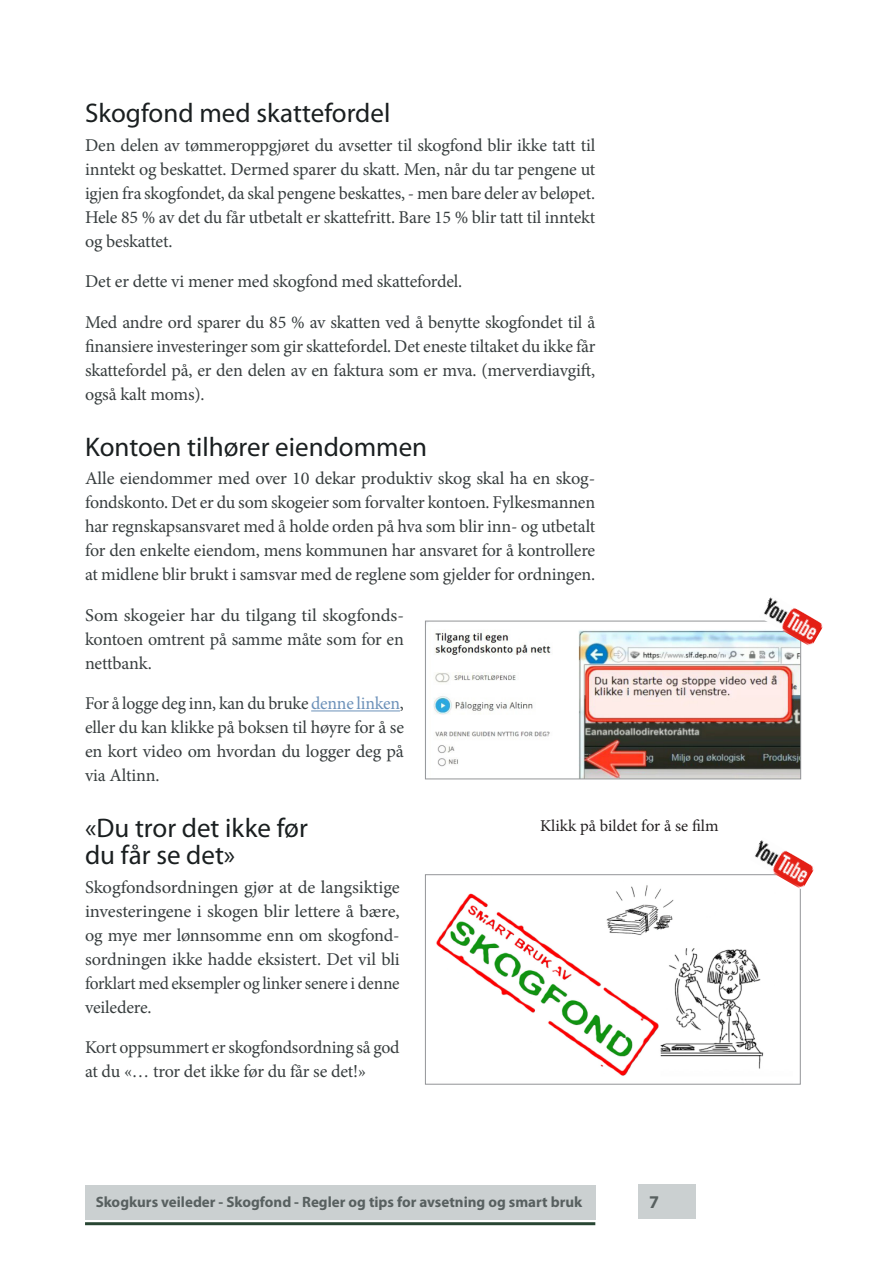
<style>
.page{position:relative;width:893px;height:1263px;background:#fff}
.page>*{position:absolute;margin:0;border:0;box-sizing:border-box;transform-origin:0 0}
.t1{font:27px/27px "Myriad Pro";color:#1a1f20}
.Brødtekst{font:18px/24px "Minion Pro";letter-spacing:-.015em;color:#383e3f;text-align:justify}
.Brødtekst-2{font:18px/24px "Minion Pro";letter-spacing:-.015em;color:#383e3f;text-align:justify;scale:1.04 1}
.t2{font:700 18px "Myriad Pro";color:#586060}
.Billedtekst{font:16.5px "Minion Pro";color:#231f20}
.t3{font:700 15px "Myriad Pro";color:#586060}
.s1{color:#6c91b9}
</style>
<div class="page">
<div style="left:638px;top:1184px;width:58px;height:35px;background:#cbd0d1"></div>
<div style="left:85px;top:1185px;width:510px;height:35px;background:#cbd0d1"></div>
<hr style="left:85px;top:1222px;width:510px;height:3px;background:#284633">
<hr style="left:311px;top:710px;width:89px;height:1px;background:#6c91b9">
<img style="left:433px;top:630px;width:366px;height:147px">
<div style="left:425px;top:621px;width:376px;height:158px;border:1px solid #939598"></div>
<img style="left:436px;top:885px;width:328px;height:191px">
<div style="left:425px;top:874px;width:375px;height:210px;border:1px solid #939598"></div>
<img style="left:750px;top:840px;width:64px;height:50px">
<img style="left:759px;top:597px;width:64px;height:50px">
<h2 class="t1" style="left:85px;top:99px;width:307px">Skogfond med skattefordel</h2>
<p class="Brødtekst" style="left:85px;top:133px;width:512px">Den delen av tømmeroppgjøret du avsetter til skogfond blir ikke tatt til inntekt og beskattet. Dermed sparer du skatt. Men, når du tar pengene ut igjen fra skogfondet, da skal pengene beskattes, - men bare deler av beløpet.<br>Hele 85 % av det du får utbetalt er skattefritt. Bare 15 % blir tatt til inntekt og beskattet.</p>
<p class="Brødtekst" style="left:85px;top:269px;width:379px">Det er dette vi mener med skogfond med skattefordel.</p>
<p class="Brødtekst" style="left:85px;top:310px;width:512px">Med andre ord sparer du 85 % av skatten ved å benytte skogfondet til å finansiere investeringer som gir skattefordel. Det eneste tiltaket du ikke får skattefordel på, er den delen av en faktura som er mva. (merverdiavgift, også kalt moms).</p>
<h2 class="t1" style="left:85px;top:433px;width:344px">Kontoen tilhører eiendommen</h2>
<p class="Brødtekst" style="left:85px;top:466px;width:512px">Alle eiendommer med over 10 dekar produktiv skog skal ha en skog&shy;fondskonto. Det er du som skogeier som forvalter kontoen. Fylkesmannen har regnskapsansvaret med å holde orden på hva som blir inn- og utbetalt for den enkelte eiendom, mens kommunen har ansvaret for å kontrollere at midlene blir brukt i samsvar med de reglene som gjelder for ordningen.</p>
<p class="Brødtekst-2" style="left:85px;top:603px;width:308px">Som skogeier har du tilgang til skogfonds&shy;kontoen omtrent på samme måte som for en nettbank.</p>
<p class="Brødtekst" style="left:85px;top:691px;width:320px">For å logge deg inn, kan du bruke <span class="s1">denne linken</span>, eller du kan klikke på boksen til høyre for å se en kort video om hvordan du logger deg på via Altinn.</p>
<h2 class="t1" style="left:85px;top:814px;width:224px">«Du tror det ikke før du får se det»</h2>
<p class="Brødtekst" style="left:85px;top:875px;width:316px">Skogfondsordningen gjør at de langsiktige investeringene i skogen blir lettere å bære, og mye mer lønnsomme enn om skogfond&shy;sordningen ikke hadde eksistert. Det vil bli forklart med eksempler og linker senere i denne veiledere.</p>
<p class="Brødtekst" style="left:85px;top:1035px;width:316px">Kort oppsummert er skogfondsordning så god at du «… tror det ikke før du får se det!»</p>
<p class="Billedtekst" style="left:540px;top:815px;width:180px">Klikk på bildet for å se film</p>
<p class="t3" style="left:96px;top:1192px;width:488px">Skogkurs veileder - Skogfond - Regler og tips for avsetning og smart bruk</p>
<p class="t2" style="left:649px;top:1191px;width:11px">7</p>
</div>
